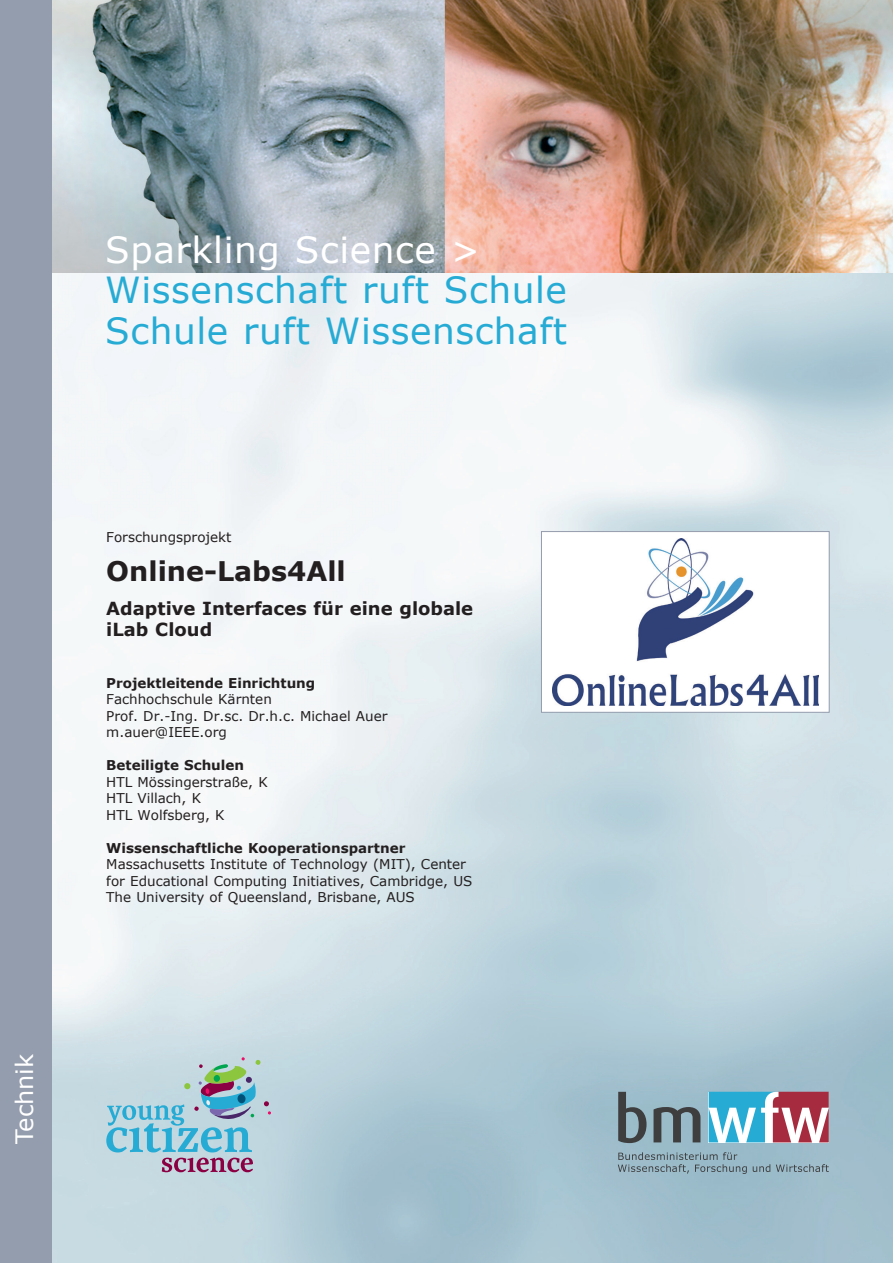
<style>
.page{position:relative;width:893px;height:1263px;background:#fff}
.page>*{position:absolute;margin:0;border:0;box-sizing:border-box;transform-origin:0 0}
.t1{font:36px/40.5px "Verdana";letter-spacing:.015em;color:#26abd5}
.t2{font:36px "Verdana";letter-spacing:.015em;color:#fff}
.t3{font:700 27px "Verdana";color:#231f20}
.t4{font:24px "Verdana";color:#fff}
.t5{font:700 18px/21px "Verdana";color:#231f20}
.t6{font:13.5px/16.5px "Verdana";color:#231f20}
.t7{font:700 13.5px "Verdana";color:#231f20}
</style>
<div class="page">
<img style="left:51px;top:273px;width:842px;height:990px">
<svg style="left:618px;top:1092px;width:28px;height:51px"></svg>
<svg style="left:653px;top:1107px;width:47px;height:35px;background:#67777e"></svg>
<svg style="left:709px;top:1092px;width:120px;height:50px"></svg>
<svg style="left:618px;top:1152px;width:129px;height:22px;background:#8aa4b0"></svg>
<svg style="left:753px;top:1164px;width:17px;height:8px"></svg>
<svg style="left:776px;top:1164px;width:53px;height:8px"></svg>
<img style="left:51px;top:0;width:842px;height:273px">
<div style="left:0;top:0;width:51px;height:1263px;background:#949dad"></div>
<div style="left:541px;top:531px;width:288px;height:181px;background:#fff"></div>
<img style="left:552px;top:538px;width:266px;height:168px">
<div style="left:541px;top:531px;width:288px;height:181px;border:1px solid #949dad"></div>
<svg style="left:106px;top:1057px;width:165px;height:115px;background:#a4c3d0"></svg>
<h1 class="t2" style="left:105px;top:225px;width:377px">Sparkling Science &gt;</h1>
<h1 class="t1" style="left:105px;top:269px;width:463px">Wissenschaft ruft Schule<br>Schule ruft Wissenschaft</h1>
<h3 class="t4" style="left:8px;top:1144px;width:92px;rotate:-90deg">Technik</h3>
<p class="t6" style="left:106px;top:529px;width:127px">Forschungsprojekt</p>
<h2 class="t3" style="left:106px;top:552px;width:241px">Online-Labs4All</h2>
<h3 class="t5" style="left:106px;top:598px;width:368px">Adaptive Interfaces für eine globale iLab Cloud</h3>
<p class="t7" style="left:106px;top:673px;width:211px">Projektleitende Einrichtung</p>
<p class="t6" style="left:106px;top:691px;width:283px">Fachhochschule Kärnten<br>Prof. Dr.-Ing. Dr.sc. Dr.h.c. Michael Auer m.auer@IEEE.org</p>
<p class="t7" style="left:106px;top:756px;width:139px">Beteiligte Schulen</p>
<p class="t6" style="left:106px;top:773px;width:163px">HTL Mössingerstraße, K<br>HTL Villach, K<br>HTL Wolfsberg, K</p>
<p class="t7" style="left:106px;top:838px;width:301px">Wissenschaftliche Kooperationspartner</p>
<p class="t6" style="left:106px;top:856px;width:368px">Massachusetts Institute of Technology (MIT), Center for Educational Computing Initiatives, Cambridge, US<br>The University of Queensland, Brisbane, AUS</p>
</div>
